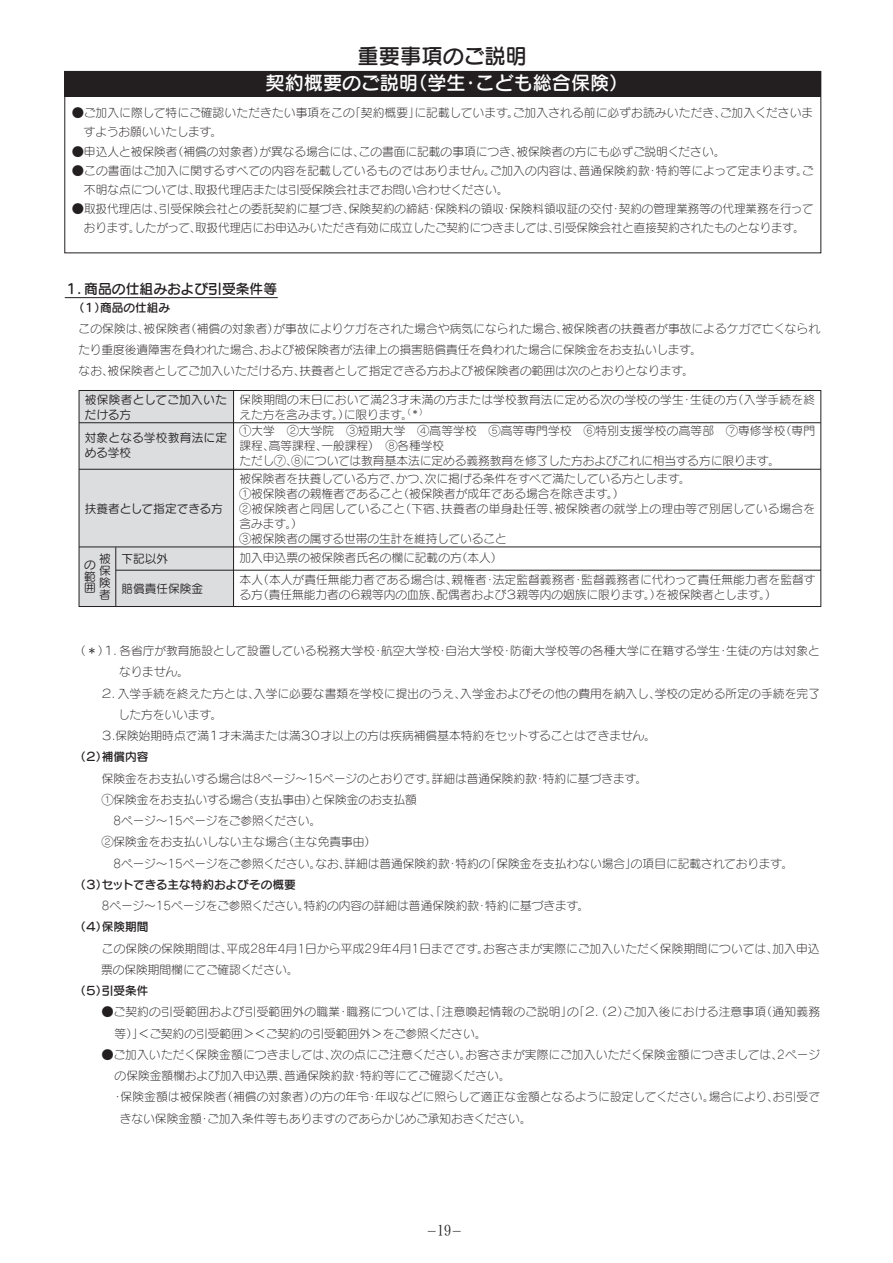
<style>
.page{position:relative;width:893px;height:1263px;background:#fff}
.page>*{position:absolute;margin:0;border:0;box-sizing:border-box;transform-origin:0 0}
.t1{font:21.3px "Seurat Pro DB";color:#231f20}
.t2{font:19.2px "Seurat Pro DB";color:#fff}
.t3{font:14.85px "Hira Min Pro W3";color:#231f20}
.t4{font:14.85px "Hira Min Pro W3";color:#231f20;scale:.8 1}
.t5{font:13.8px "Seurat Pro DB";color:#231f20}
.t6{font:11.7px/21.3px "Seurat Pro L";color:#231f20}
.t7{font:11.7px/21.3px "Seurat Pro L";letter-spacing:.02em;color:#231f20}
.t8{font:11.7px "Seurat Pro DB";color:#231f20}
.t9{font:11.7px/11.7px "Seurat Pro M";color:#231f20;text-align:justify}
.t10{font:11.7px/14.9px "Seurat Pro M";letter-spacing:.03em;color:#231f20}
.t11{font:11.7px/14.9px "Seurat Pro M";letter-spacing:.02em;color:#231f20}
</style>
<div class="page">
<div style="left:79px;top:390px;width:155px;height:216px;background:#dcdddf"></div>
<div style="left:65px;top:71px;width:756px;height:26px;background:#231f20"></div>
<div style="left:64px;top:71px;width:757px;height:182px;border:1px solid #231f20"></div>
<div style="left:79px;top:390px;width:742px;height:217px;border:1px solid #231f20"></div>
<hr style="left:79px;top:422px;width:742px;height:1px;background:#231f20">
<hr style="left:79px;top:469px;width:742px;height:1px;background:#231f20">
<hr style="left:79px;top:546px;width:742px;height:1px;background:#231f20">
<hr style="left:233px;top:390px;width:1px;height:216px;background:#231f20">
<hr style="left:116px;top:570px;width:705px;height:1px;background:#231f20">
<hr style="left:115px;top:547px;width:1px;height:59px;background:#231f20">
<hr style="left:65px;top:297px;width:213px;height:1px;background:#231f20">
<h1 class="t1" style="left:358px;top:42px;width:171px">重要事項のご説明</h1>
<h2 class="t2" style="left:266px;top:70px;width:364px">契約概要のご説明（学生・こども総合保険）</h2>
<p class="t6" style="left:84px;top:103px;width:731px;line-height:19.2px;text-indent:-12px">●ご加入に際して特にご確認いただきたい事項をこの「契約概要」に記載しています。ご加入される前に必ずお読みいただき、ご加入くださいますようお願いいたします。</p>
<p class="t6" style="left:72px;top:140px;width:655px">●申込人と被保険者（補償の対象者）が異なる場合には、この書面に記載の事項につき、被保険者の方にも必ずご説明ください。</p>
<p class="t6" style="left:84px;top:160px;width:731px;line-height:19.2px;text-indent:-12px">●この書面はご加入に関するすべての内容を記載しているものではありません。ご加入の内容は、普通保険約款・特約等によって定まります。ご不明な点については、取扱代理店または引受保険会社までお問い合わせください。</p>
<p class="t6" style="left:72px;top:199px;width:743px;line-height:19.2px;text-align:center">●取扱代理店は、引受保険会社との委託契約に基づき、保険契約の締結・保険料の領収・保険料領収証の交付・契約の管理業務等の代理業務を行っております。したがって、取扱代理店にお申込みいただき有効に成立したご契約につきましては、引受保険会社と直接契約されたものとなります。</p>
<p class="t5" style="left:65px;top:280px;width:214px">１．商品の仕組みおよび引受条件等</p>
<p class="t8" style="left:73px;top:300px;width:99px">（１）商品の仕組み</p>
<p class="t6" style="left:79px;top:318px;width:743px">この保険は、被保険者（補償の対象者）が事故によりケガをされた場合や病気になられた場合、被保険者の扶養者が事故によるケガで亡くなられたり重度後遺障害を負われた場合、および被保険者が法律上の損害賠償責任を負われた場合に保険金をお支払いします。<br>なお、被保険者としてご加入いただける方、扶養者として指定できる方および被保険者の範囲は次のとおりとなります。</p>
<p class="t10" style="left:85px;top:391px;width:144px">被保険者としてご加入いただける方</p>
<p class="t11" style="left:85px;top:430px;width:144px">対象となる学校教育法に定める学校</p>
<p class="t9" style="left:85px;top:502px;width:140px">扶養者として指定できる方</p>
<p class="t9" style="left:121px;top:552px;width:48px">下記以外</p>
<p class="t9" style="left:121px;top:582px;width:83px">賠償責任保険金</p>
<p class="t9" style="left:84px;top:558px;width:13px">の範囲</p>
<p class="t9" style="left:99px;top:553px;width:13px">被保険者</p>
<p class="t7" style="left:240px;top:392px;width:577px;line-height:14.9px">保険期間の末日において満23才未満の方または学校教育法に定める次の学校の学生・生徒の方（入学手続を終えた方を含みます。）に限ります。<sup>（＊）</sup></p>
<p class="t6" style="left:240px;top:423px;width:577px;line-height:14.9px">①大学　②大学院　③短期大学　④高等学校　⑤高等専門学校　⑥特別支援学校の高等部　⑦専修学校（専門課程、高等課程、一般課程）　⑧各種学校　<br>ただし⑦、⑧については教育基本法に定める義務教育を修了した方およびこれに相当する方に限ります。</p>
<p class="t6" style="left:240px;top:471px;width:577px;line-height:14.9px">被保険者を扶養している方で、かつ、次に掲げる条件をすべて満たしている方とします。<br>①被保険者の親権者であること（被保険者が成年である場合を除きます。）<br>②被保険者と同居していること（下宿、扶養者の単身赴任等、被保険者の就学上の理由等で別居している場合を含みます。）<br>③被保険者の属する世帯の生計を維持していること</p>
<p class="t6" style="left:240px;top:547px;width:265px">加入申込票の被保険者氏名の欄に記載の方（本人）</p>
<p class="t6" style="left:240px;top:572px;width:577px;line-height:14.9px">本人（本人が責任無能力者である場合は、親権者・法定監督義務者・監督義務者に代わって責任無能力者を監督する方（責任無能力者の６親等内の血族、配偶者および３親等内の姻族に限ります。）を被保険者とします。）</p>
<p class="t6" style="left:74px;top:640px;width:747px">（＊）１．各省庁が教育施設として設置している税務大学校・航空大学校・自治大学校・防衛大学校等の各種大学に在籍する学生・生徒の方は対象と</p>
<p class="t6" style="left:119px;top:661px;width:71px">なりません。</p>
<p class="t6" style="left:101px;top:682px;width:721px">２．入学手続を終えた方とは、入学に必要な書類を学校に提出のうえ、入学金およびその他の費用を納入し、学校の定める所定の手続を完了</p>
<p class="t6" style="left:118px;top:703px;width:106px">した方をいいます。</p>
<p class="t6" style="left:101px;top:725px;width:556px">３.保険始期時点で満１才未満または満３０才以上の方は疾病補償基本特約をセットすることはできません。</p>
<p class="t8" style="left:74px;top:749px;width:76px">（２）補償内容</p>
<p class="t6" style="left:102px;top:767px;width:693px">保険金をお支払いする場合は8ページ～15ページのとおりです。詳細は普通保険約款・特約に基づきます。<br>①保険金をお支払いする場合（支払事由）と保険金のお支払額<br>　8ページ～15ページをご参照ください。<br>②保険金をお支払いしない主な場合（主な免責事由）<br>　8ページ～15ページをご参照ください。なお、詳細は普通保険約款・特約の「保険金を支払わない場合」の項目に記載されております。</p>
<p class="t8" style="left:74px;top:877px;width:223px">（３）セットできる主な特約およびその概要</p>
<p class="t6" style="left:102px;top:895px;width:489px">8ページ～15ページをご参照ください。特約の内容の詳細は普通保険約款・特約に基づきます。</p>
<p class="t8" style="left:74px;top:919px;width:76px">（４）保険期間</p>
<p class="t6" style="left:101px;top:937px;width:720px">この保険の保険期間は、平成28年4月1日から平成29年4月1日までです。お客さまが実際にご加入いただく保険期間については、加入申込票の保険期間欄にてご確認ください。</p>
<p class="t8" style="left:74px;top:983px;width:76px">（５）引受条件</p>
<p class="t7" style="left:115px;top:1001px;width:707px;text-indent:-13px">●ご契約の引受範囲および引受範囲外の職業・職務については、「注意喚起情報のご説明」の「２．（２）ご加入後における注意事項（通知義務等）」＜ご契約の引受範囲＞＜ご契約の引受範囲外＞をご参照ください。</p>
<p class="t6" style="left:102px;top:1043px;width:720px">●ご加入いただく保険金額につきましては、次の点にご注意ください。お客さまが実際にご加入いただく保険金額につきましては、2ページ</p>
<p class="t6" style="left:115px;top:1065px;width:397px">の保険金額欄および加入申込票、普通保険約款・特約等にてご確認ください。</p>
<p class="t6" style="left:112px;top:1086px;width:710px">・保険金額は被保険者（補償の対象者）の方の年令・年収などに照らして適正な金額となるように設定してください。場合により、お引受で</p>
<p class="t6" style="left:120px;top:1107px;width:413px">きない保険金額・ご加入条件等もありますのであらかじめご承知おきください。</p>
<p class="t4" style="left:437px;top:1217px;width:19px">19</p>
<p class="t3" style="left:427px;top:1217px;width:37px">-　-</p>
</div>
